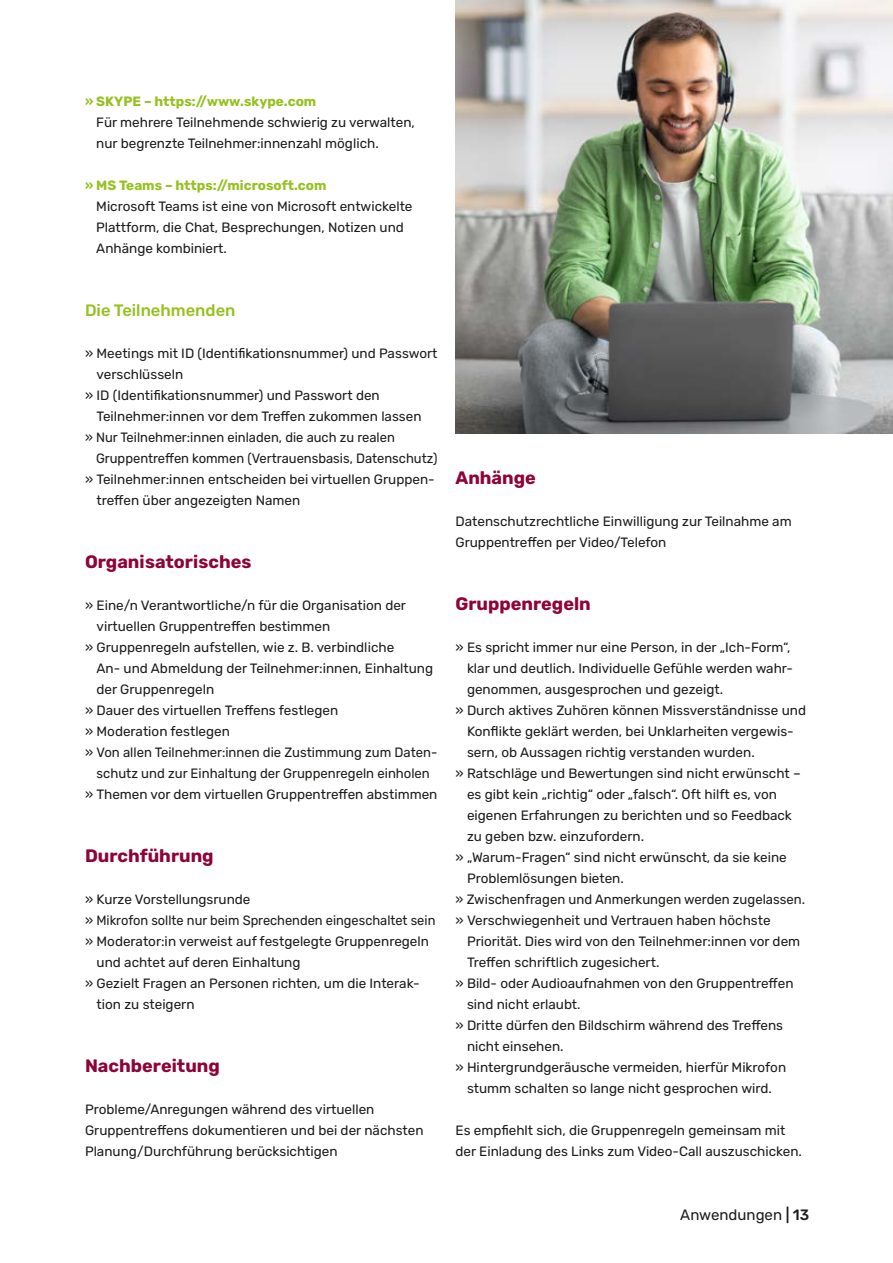
<style>
.page{position:relative;width:893px;height:1263px;background:#fff}
.page>*{position:absolute;margin:0;border:0;box-sizing:border-box;transform-origin:0 0}
.t1{font:700 18px "Rubik";color:#8d0439}
.t2{font:500 16.5px "Rubik";color:#96c11f}
.t3{font:15px "Rubik";color:#1d1d1b}
.t4{font:13.5px/21px "Rubik";color:#1d1d1b}
.t5{font:13.5px "Rubik";color:#1d1d1b;scale:.96 1}
.t6{font:700 13.5px "Rubik";color:#96c11f}
.s1{font-weight:500}
</style>
<div class="page">
<img style="left:455px;top:0;width:438px;height:434px">
<p class="t6" style="left:85px;top:94px;width:233px">» SKYPE – https://www.skype.com</p>
<p class="t4" style="left:96px;top:112px;width:320px">Für mehrere Teilnehmende schwierig zu verwalten, nur begrenzte Teilnehmer:innenzahl möglich.</p>
<p class="t6" style="left:85px;top:178px;width:243px">» MS Teams – https://microsoft.com</p>
<p class="t4" style="left:96px;top:196px;width:318px">Microsoft Teams ist eine von Microsoft entwickelte<br>Plattform, die Chat, Besprechungen, Notizen und<br>Anhänge kombiniert.</p>
<p class="t2" style="left:85px;top:301px;width:152px">Die Teilnehmenden</p>
<p class="t4" style="left:85px;top:343px;width:354px">» Meetings mit ID (Identifikationsnummer) und Passwort</p>
<p class="t4" style="left:97px;top:364px;width:88px">verschlüsseln</p>
<p class="t4" style="left:85px;top:385px;width:296px">» ID (Identifikationsnummer) und Passwort den</p>
<p class="t4" style="left:97px;top:406px;width:326px">Teilnehmer:innen vor dem Treffen zukommen lassen</p>
<p class="t5" style="left:85px;top:430px;width:324px">» Nur Teilnehmer:innen einladen, die auch zu realen</p>
<p class="t5" style="left:96px;top:451px;width:357px">Gruppentreffen kommen (Vertrauensbasis, Datenschutz)</p>
<p class="t4" style="left:85px;top:469px;width:351px">» Teilnehmer:innen entscheiden bei virtuellen Gruppen-</p>
<p class="t4" style="left:97px;top:490px;width:205px">treffen über angezeigten Namen</p>
<h1 class="t1" style="left:85px;top:552px;width:168px">Organisatorisches</h1>
<p class="t4" style="left:85px;top:595px;width:323px">» Eine/n Verantwortliche/n für die Organisation der</p>
<p class="t4" style="left:97px;top:616px;width:235px">virtuellen Gruppentreffen bestimmen</p>
<p class="t4" style="left:85px;top:637px;width:311px">» Gruppenregeln aufstellen, wie z. B. verbindliche</p>
<p class="t4" style="left:97px;top:658px;width:338px">An- und Abmeldung der Teilnehmer:innen, Einhaltung</p>
<p class="t4" style="left:97px;top:679px;width:119px">der Gruppenregeln</p>
<p class="t4" style="left:85px;top:700px;width:255px">» Dauer des virtuellen Treffens festlegen</p>
<p class="t4" style="left:85px;top:721px;width:146px">» Moderation festlegen</p>
<p class="t4" style="left:85px;top:742px;width:354px">» Von allen Teilnehmer:innen die Zustimmung zum Daten-</p>
<p class="t4" style="left:97px;top:763px;width:335px">schutz und zur Einhaltung der Gruppenregeln einholen</p>
<p class="t4" style="left:85px;top:784px;width:354px">» Themen vor dem virtuellen Gruppentreffen abstimmen</p>
<h1 class="t1" style="left:85px;top:846px;width:130px">Durchführung</h1>
<p class="t4" style="left:85px;top:889px;width:167px">» Kurze Vorstellungsrunde</p>
<p class="t4" style="left:85px;top:910px;width:352px">» Mikrofon sollte nur beim Sprechenden eingeschaltet sein</p>
<p class="t4" style="left:85px;top:931px;width:345px">» Moderator:in verweist auf festgelegte Gruppenregeln</p>
<p class="t4" style="left:97px;top:952px;width:205px">und achtet auf deren Einhaltung</p>
<p class="t4" style="left:85px;top:973px;width:336px">» Gezielt Fragen an Personen richten, um die Interak-</p>
<p class="t4" style="left:97px;top:994px;width:100px">tion zu steigern</p>
<h1 class="t1" style="left:85px;top:1056px;width:136px">Nachbereitung</h1>
<p class="t4" style="left:85px;top:1099px;width:340px">Probleme/Anregungen während des virtuellen<br>Gruppentreffens dokumentieren und bei der nächsten<br>Planung/Durchführung berücksichtigen</p>
<h1 class="t1" style="left:455px;top:468px;width:82px">Anhänge</h1>
<p class="t4" style="left:455px;top:511px;width:338px">Datenschutzrechtliche Einwilligung zur Teilnahme am<br>Gruppentreffen per Video/Telefon</p>
<h1 class="t1" style="left:455px;top:594px;width:137px">Gruppenregeln</h1>
<p class="t4" style="left:455px;top:637px;width:336px">» Es spricht immer nur eine Person, in der „Ich-Form“,</p>
<p class="t4" style="left:467px;top:658px;width:328px">klar und deutlich. Individuelle Gefühle werden wahr-</p>
<p class="t4" style="left:467px;top:679px;width:258px">genommen, ausgesprochen und gezeigt.</p>
<p class="t4" style="left:455px;top:700px;width:352px">» Durch aktives Zuhören können Missverständnisse und</p>
<p class="t4" style="left:467px;top:721px;width:328px">Konflikte geklärt werden, bei Unklarheiten vergewis-</p>
<p class="t4" style="left:467px;top:742px;width:289px">sern, ob Aussagen richtig verstanden wurden.</p>
<p class="t4" style="left:455px;top:763px;width:347px">» Ratschläge und Bewertungen sind nicht erwünscht –</p>
<p class="t4" style="left:467px;top:784px;width:312px">es gibt kein „richtig“ oder „falsch“. Oft hilft es, von</p>
<p class="t4" style="left:467px;top:805px;width:326px">eigenen Erfahrungen zu berichten und so Feedback</p>
<p class="t4" style="left:467px;top:826px;width:179px">zu geben bzw. einzufordern.</p>
<p class="t4" style="left:455px;top:847px;width:333px">» „Warum-Fragen“ sind nicht erwünscht, da sie keine</p>
<p class="t4" style="left:467px;top:868px;width:158px">Problemlösungen bieten.</p>
<p class="t4" style="left:455px;top:889px;width:351px">» Zwischenfragen und Anmerkungen werden zugelassen.</p>
<p class="t4" style="left:455px;top:910px;width:317px">» Verschwiegenheit und Vertrauen haben höchste</p>
<p class="t4" style="left:467px;top:931px;width:335px">Priorität. Dies wird von den Teilnehmer:innen vor dem</p>
<p class="t4" style="left:467px;top:952px;width:194px">Treffen schriftlich zugesichert.</p>
<p class="t4" style="left:455px;top:973px;width:340px">» Bild- oder Audioaufnahmen von den Gruppentreffen</p>
<p class="t4" style="left:467px;top:994px;width:115px">sind nicht erlaubt.</p>
<p class="t4" style="left:455px;top:1015px;width:329px">» Dritte dürfen den Bildschirm während des Treffens</p>
<p class="t4" style="left:467px;top:1036px;width:98px">nicht einsehen.</p>
<p class="t4" style="left:455px;top:1057px;width:332px">» Hintergrundgeräusche vermeiden, hierfür Mikrofon</p>
<p class="t4" style="left:467px;top:1078px;width:306px">stumm schalten so lange nicht gesprochen wird.</p>
<p class="t4" style="left:455px;top:1120px;width:348px">Es empfiehlt sich, die Gruppenregeln gemeinsam mit der Einladung des Links zum Video-Call auszuschicken.</p>
<p class="t3" style="left:680px;top:1207px;width:131px">Anwendungen <span class="s1">| 13</span></p>
</div>
